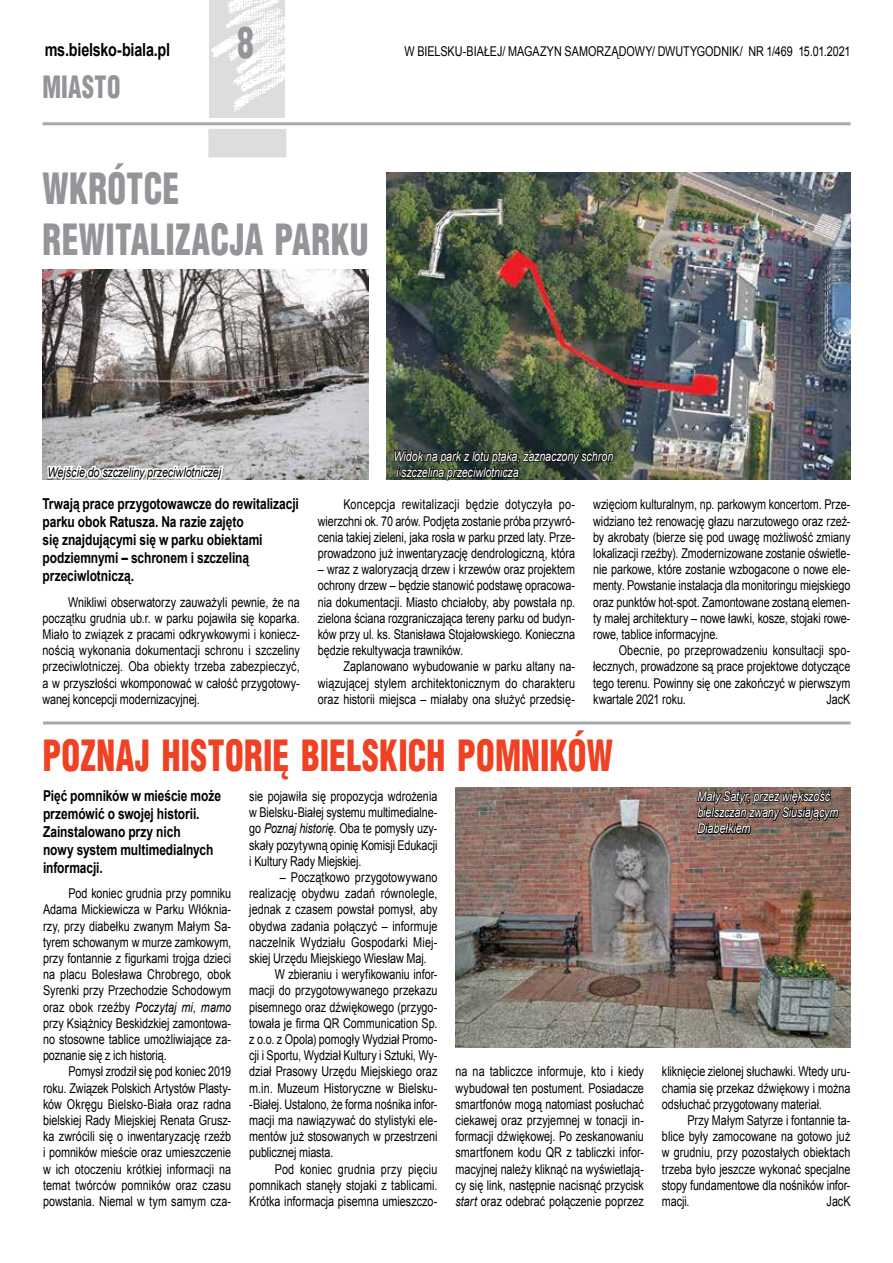
<style>
.page{position:relative;width:893px;height:1263px;background:#fff}
.page>*{position:absolute;margin:0;border:0;box-sizing:border-box;transform-origin:0 0}
.t1{font:900 42px "Switzerland Cond";letter-spacing:.005em;color:#ef4123;scale:.8 1}
.t2{font:900 42px/50.4px "Switzerland Cond";letter-spacing:.015em;color:#939598;scale:.8 1}
.t3{font:900 30px "Switzerland Cond";letter-spacing:.02em;color:#939598;scale:.8 1}
.t4{font:700 18px "Arial";letter-spacing:-.015em;color:#000;scale:.8 1}
.t5{font:700 15px/18px "Arial";letter-spacing:-.005em;color:#000;scale:.8 1}
.t6{font:13.5px/16.2px "Arial";color:#000;text-align:justify;scale:.8 1}
.t7{font:italic 13.5px/16.2px "Arial";letter-spacing:-.01em;color:#fff;scale:.8 1}
.t8{font:italic 13.5px "Arial";letter-spacing:-.01em;color:#000;scale:.8 1}
.t9{font:13.5px "Arial";letter-spacing:.02em;color:#000;scale:.8 1}
.s1{font-style:italic}
</style>
<div class="page">
<hr style="left:43px;top:122px;width:807px;height:3px;background:#a7a9ac">
<img style="left:209px;top:0;width:76px;height:118px">
<div style="left:208px;top:129px;width:78px;height:28px;background:#dcddde"></div>
<img style="left:387px;top:172px;width:463px;height:308px">
<img style="left:43px;top:269px;width:326px;height:211px">
<hr style="left:43px;top:721px;width:807px;height:3px;background:#a7a9ac">
<img style="left:455px;top:788px;width:395px;height:259px">
<svg style="left:696px;top:787px;width:144px;height:84px"></svg>
<svg style="left:46px;top:334px;width:179px;height:146px"></svg>
<svg style="left:393px;top:386px;width:221px;height:95px"></svg>
<h3 class="t4" style="left:45px;top:37px;width:158px">ms.bielsko-biala.pl</h3>
<h2 class="t3" style="left:43px;top:68px;width:99px">MIASTO</h2>
<h1 class="t2" style="left:237px;top:17px;width:22px">8</h1>
<h1 class="t2" style="left:43px;top:162px;width:409px">WKRÓTCE<br>REWITALIZACJA PARKU</h1>
<p class="t6" style="left:404px;top:43px;width:559px">W BIELSKU-BIAŁEJ/ MAGAZYN SAMORZĄDOWY/ DWUTYGODNIK/ NR 1/469 15.01.2021</p>
<p class="t8" style="left:48px;top:463px;width:218px">Wejście do szczeliny przeciwlotniczej</p>
<p class="t7" style="left:393px;top:448px;width:277px">Widok na park z lotu ptaka, zaznaczony schron i szczelina przeciwlotnicza</p>
<p class="t5" style="left:43px;top:495px;width:322px">Trwają prace przygotowawcze do rewitalizacji parku obok Ratusza. Na razie zajęto<br>się znajdującymi się w parku obiektami podziemnymi – schronem i szczeliną przeciwlotniczą.</p>
<p class="t6" style="left:43px;top:594px;width:323px;text-indent:26px">Wnikliwi obserwatorzy zauważyli pewnie, że na początku grudnia ub.r. w parku pojawiła się koparka.<br>Miało to związek z pracami odkrywkowymi i koniecz&shy;nością wykonania dokumentacji schronu i szczeliny przeciwlotniczej. Oba obiekty trzeba zabezpieczyć, a w przyszłości wkomponować w całość przygotowy&shy;wanej koncepcji modernizacyjnej.</p>
<p class="t6" style="left:318px;top:496px;width:323px;text-indent:26px">Koncepcja rewitalizacji będzie dotyczyła po&shy;wierzchni ok. 70 arów. Podjęta zostanie próba przywró&shy;cenia takiej zieleni, jaka rosła w parku przed laty. Prze&shy;prowadzono już inwentaryzację dendrologiczną, która</p>
<p class="t6" style="left:318px;top:561px;width:323px">– wraz z waloryzacją drzew i krzewów oraz projektem ochrony drzew – będzie stanowić podstawę opracowa&shy;nia dokumentacji. Miasto chciałoby, aby powstała np. zielona ściana rozgraniczająca tereny parku od budyn&shy;ków przy ul. ks. Stanisława Stojałowskiego. Konieczna będzie rekultywacja trawników.</p>
<p class="t6" style="left:318px;top:658px;width:323px;text-indent:26px">Zaplanowano wybudowanie w parku altany na&shy;wiązującej stylem architektonicznym do charakteru oraz historii miejsca – miałaby ona służyć przedsię-</p>
<p class="t6" style="left:593px;top:496px;width:323px">wzięciom kulturalnym, np. parkowym koncertom. Prze&shy;widziano też renowację głazu narzutowego oraz rzeź&shy;by akrobaty (bierze się pod uwagę możliwość zmiany lokalizacji rzeźby). Zmodernizowane zostanie oświetle&shy;nie parkowe, które zostanie wzbogacone o nowe ele&shy;menty. Powstanie instalacja dla monitoringu miejskiego oraz punktów hot-spot. Zamontowane zostaną elemen&shy;ty małej architektury – nowe ławki, kosze, stojaki rowe&shy;rowe, tablice informacyjne.</p>
<p class="t6" style="left:593px;top:642px;width:323px;text-indent:26px">Obecnie, po przeprowadzeniu konsultacji spo&shy;łecznych, prowadzone są prace projektowe dotyczące tego terenu. Powinny się one zakończyć w pierwszym kwartale 2021 roku.</p>
<p class="t6" style="left:827px;top:691px;width:31px">JacK</p>
<h1 class="t1" style="left:43px;top:729px;width:714px">POZNAJ HISTORIĘ BIELSKICH POMNIKÓW</h1>
<p class="t5" style="left:43px;top:787px;width:224px">Pięć pomników w mieście może przemówić o swojej historii.<br>Zainstalowano przy nich<br>nowy system multimedialnych informacji.</p>
<p class="t6" style="left:43px;top:885px;width:237px;text-indent:26px">Pod koniec grudnia przy pomniku Adama Mickiewicza w Parku Włóknia&shy;rzy, przy diabełku zwanym Małym Sa&shy;tyrem schowanym w murze zamkowym, przy fontannie z figurkami trojga dzieci na placu Bolesława Chrobrego, obok Syrenki przy Przechodzie Schodowym oraz obok rzeźby <span class="s1">Poczytaj mi, mamo </span>przy Książnicy Beskidzkiej zamontowa&shy;no stosowne tablice umożliwiające za&shy;poznanie się z ich historią.</p>
<p class="t6" style="left:43px;top:1063px;width:237px;text-indent:26px">Pomysł zrodził się pod koniec 2019 roku. Związek Polskich Artystów Plasty&shy;ków Okręgu Bielsko-Biała oraz radna bielskiej Rady Miejskiej Renata Grusz&shy;ka zwrócili się o inwentaryzację rzeźb i pomników mieście oraz umieszczenie w ich otoczeniu krótkiej informacji na temat twórców pomników oraz czasu powstania. Niemal w tym samym cza-</p>
<p class="t6" style="left:249px;top:788px;width:237px">sie pojawiła się propozycja wdrożenia w Bielsku-Białej systemu multimedialne&shy;go <span class="s1">Poznaj historię</span>. Oba te pomysły uzy&shy;skały pozytywną opinię Komisji Edukacji i Kultury Rady Miejskiej.</p>
<p class="t6" style="left:280px;top:869px;width:199px">– Początkowo przygotowywano</p>
<p class="t6" style="left:249px;top:885px;width:237px">realizację obydwu zadań równolegle,</p>
<p class="t6" style="left:249px;top:901px;width:237px">jednak z czasem powstał pomysł, aby</p>
<p class="t6" style="left:249px;top:918px;width:237px">obydwa zadania połączyć – informuje</p>
<p class="t6" style="left:249px;top:934px;width:237px">naczelnik Wydziału Gospodarki Miej-</p>
<p class="t6" style="left:249px;top:950px;width:223px">skiej Urzędu Miejskiego Wiesław Maj.</p>
<p class="t6" style="left:275px;top:966px;width:205px">W zbieraniu i weryfikowaniu infor-</p>
<p class="t6" style="left:249px;top:982px;width:237px">macji do przygotowywanego przekazu</p>
<p class="t6" style="left:249px;top:999px;width:237px">pisemnego oraz dźwiękowego (przygo-</p>
<p class="t6" style="left:249px;top:1015px;width:237px">towała je firma QR Communication Sp.</p>
<p class="t6" style="left:249px;top:1031px;width:237px">z o.o. z Opola) pomogły Wydział Promo-</p>
<p class="t6" style="left:249px;top:1047px;width:237px">cji i Sportu, Wydział Kultury i Sztuki, Wy-</p>
<p class="t6" style="left:249px;top:1063px;width:237px">dział Prasowy Urzędu Miejskiego oraz</p>
<p class="t6" style="left:249px;top:1080px;width:237px">m.in. Muzeum Historyczne w Bielsku-</p>
<p class="t6" style="left:249px;top:1096px;width:237px">-Białej. Ustalono, że forma nośnika infor-</p>
<p class="t6" style="left:249px;top:1112px;width:237px">macji ma nawiązywać do stylistyki ele-</p>
<p class="t6" style="left:249px;top:1128px;width:237px">mentów już stosowanych w przestrzeni</p>
<p class="t6" style="left:249px;top:1144px;width:107px">publicznej miasta.</p>
<p class="t9" style="left:275px;top:1160px;width:205px">Pod koniec grudnia przy pięciu</p>
<p class="t6" style="left:249px;top:1177px;width:237px">pomnikach stanęły stojaki z tablicami.</p>
<p class="t6" style="left:249px;top:1193px;width:237px">Krótka informacja pisemna umieszczo-</p>
<p class="t7" style="left:697px;top:788px;width:178px">Mały Satyr, przez większość bielszczan zwany Siusiającym<br>Diabełkiem</p>
<p class="t6" style="left:455px;top:1063px;width:237px">na na tabliczce informuje, kto i kiedy wybudował ten postument. Posiadacze smartfonów mogą natomiast posłuchać ciekawej oraz przyjemnej w tonacji in&shy;formacji dźwiękowej. Po zeskanowaniu smartfonem kodu QR z tabliczki infor&shy;macyjnej należy kliknąć na wyświetlają&shy;cy się link, następnie nacisnąć przycisk <span class="s1">start</span> oraz odebrać połączenie poprzez</p>
<p class="t6" style="left:662px;top:1063px;width:237px">kliknięcie zielonej słuchawki. Wtedy uru&shy;chamia się przekaz dźwiękowy i można odsłuchać przygotowany materiał.</p>
<p class="t6" style="left:662px;top:1112px;width:237px;text-indent:26px">Przy Małym Satyrze i fontannie ta&shy;blice były zamocowane na gotowo już w grudniu, przy pozostałych obiektach trzeba było jeszcze wykonać specjalne stopy fundamentowe dla nośników infor&shy;macji.</p>
<p class="t6" style="left:827px;top:1193px;width:31px">JacK</p>
</div>
